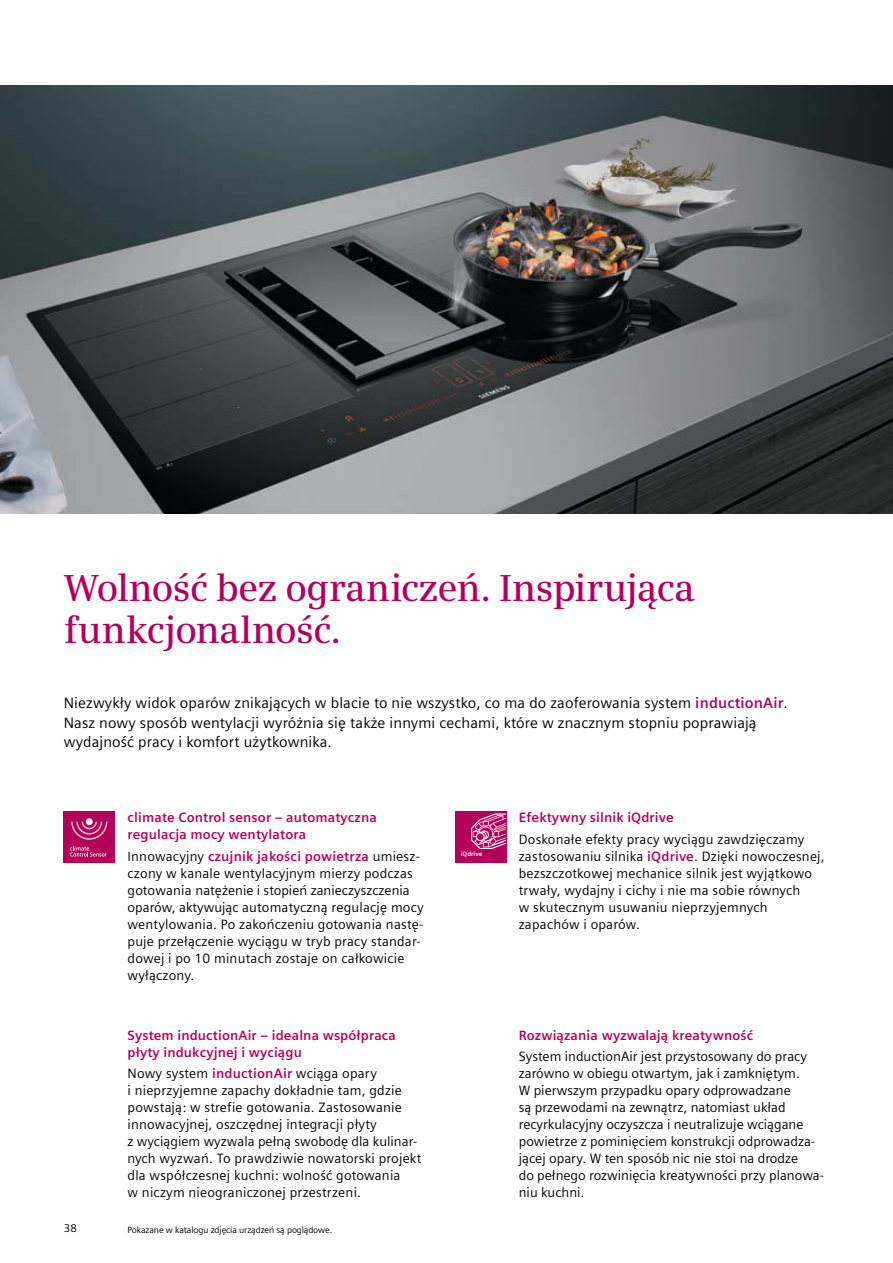
<style>
.page{position:relative;width:893px;height:1263px;background:#fff}
.page>*{position:absolute;margin:0;border:0;box-sizing:border-box;transform-origin:0 0}
.t1{font:600 37.5px/42px "Siemens Serif";letter-spacing:-.02em;color:#b5005b}
.t2{font:15px/19.5px "Siemens Sans";letter-spacing:.01em;color:#000}
.t3{font:13.5px/17px "Siemens Sans";letter-spacing:.01em;color:#000}
.t4{font:700 13.5px/17px "Siemens Sans";letter-spacing:.01em;color:#b5005b}
.t5{font:11.25px "Siemens Sans";color:#000}
.t6{font:9px "Siemens Sans";letter-spacing:-.015em;color:#000}
.t7{font:700 6.45px "Siemens Sans";color:#fff}
.s1{font-weight:700;color:#b5005b}
</style>
<div class="page">
<img style="left:0;top:85px;width:893px;height:428px">
<div style="left:455px;top:812px;width:51px;height:51px;background:#b5005b"></div>
<svg style="left:471px;top:813px;width:35px;height:36px"></svg>
<div style="left:64px;top:812px;width:51px;height:51px;background:#b5005b"></div>
<svg style="left:71px;top:822px;width:36px;height:18px"></svg>
<div style="left:86px;top:818px;width:7px;height:7px;background:#fff;border-radius:50%"></div>
<svg style="left:70px;top:846px;width:37px;height:10px"></svg>
<h1 class="t1" style="left:64px;top:567px;width:632px">Wolność bez ograniczeń. Inspirująca funkcjonalność.</h1>
<p class="t2" style="left:64px;top:693px;width:726px">Niezwykły widok oparów znikających w blacie to nie wszystko, co ma do zaoferowania system <span class="s1">inductionAir</span>.<br>Nasz nowy sposób wentylacji wyróżnia się także innymi cechami, które w znacznym stopniu poprawiają wydajność pracy i komfort użytkownika.</p>
<p class="t5" style="left:64px;top:1222px;width:15px">38</p>
<p class="t4" style="left:128px;top:809px;width:251px">climate Control sensor – automatyczna regulacja mocy wentylatora</p>
<p class="t3" style="left:128px;top:847px;width:298px">Innowacyjny <span class="s1">czujnik jakości powietrza</span> umiesz&shy;czony w kanale wentylacyjnym mierzy podczas gotowania natężenie i stopień zanieczyszczenia oparów, aktywując automatyczną regulację mocy wentylowania. Po zakończeniu gotowania nastę&shy;puje przełączenie wyciągu w tryb pracy standar&shy;dowej i po 10 minutach zostaje on całkowicie wyłączony.</p>
<p class="t4" style="left:128px;top:1026px;width:270px">System inductionAir – idealna współpraca płyty indukcyjnej i wyciągu</p>
<p class="t3" style="left:128px;top:1065px;width:295px">Nowy system <span class="s1">inductionAir</span> wciąga opary<br>i nieprzyjemne zapachy dokładnie tam, gdzie powstają: w strefie gotowania. Zastosowanie innowacyjnej, oszczędnej integracji płyty<br>z wyciągiem wyzwala pełną swobodę dla kulinar&shy;nych wyzwań. To prawdziwie nowatorski projekt dla współczesnej kuchni: wolność gotowania<br>w niczym nieograniczonej przestrzeni.</p>
<p class="t6" style="left:128px;top:1225px;width:206px">Pokazane w katalogu zdjęcia urządzeń są poglądowe.</p>
<p class="t7" style="left:461px;top:850px;width:23px">iQdrive</p>
<p class="t4" style="left:519px;top:809px;width:157px">Efektywny silnik iQdrive</p>
<p class="t3" style="left:519px;top:830px;width:307px">Doskonałe efekty pracy wyciągu zawdzięczamy zastosowaniu silnika <span class="s1">iQdrive</span>. Dzięki nowoczesnej, bezszczotkowej mechanice silnik jest wyjątkowo trwały, wydajny i cichy i nie ma sobie równych<br>w skutecznym usuwaniu nieprzyjemnych zapachów i oparów.</p>
<p class="t4" style="left:519px;top:1026px;width:236px">Rozwiązania wyzwalają kreatywność</p>
<p class="t3" style="left:519px;top:1048px;width:307px">System inductionAir jest przystosowany do pracy zarówno w obiegu otwartym, jak i zamkniętym.<br>W pierwszym przypadku opary odprowadzane<br>są przewodami na zewnątrz, natomiast układ recyrkulacyjny oczyszcza i neutralizuje wciągane powietrze z pominięciem konstrukcji odprowadza&shy;jącej opary. W ten sposób nic nie stoi na drodze<br>do pełnego rozwinięcia kreatywności przy planowa&shy;niu kuchni.</p>
</div>
